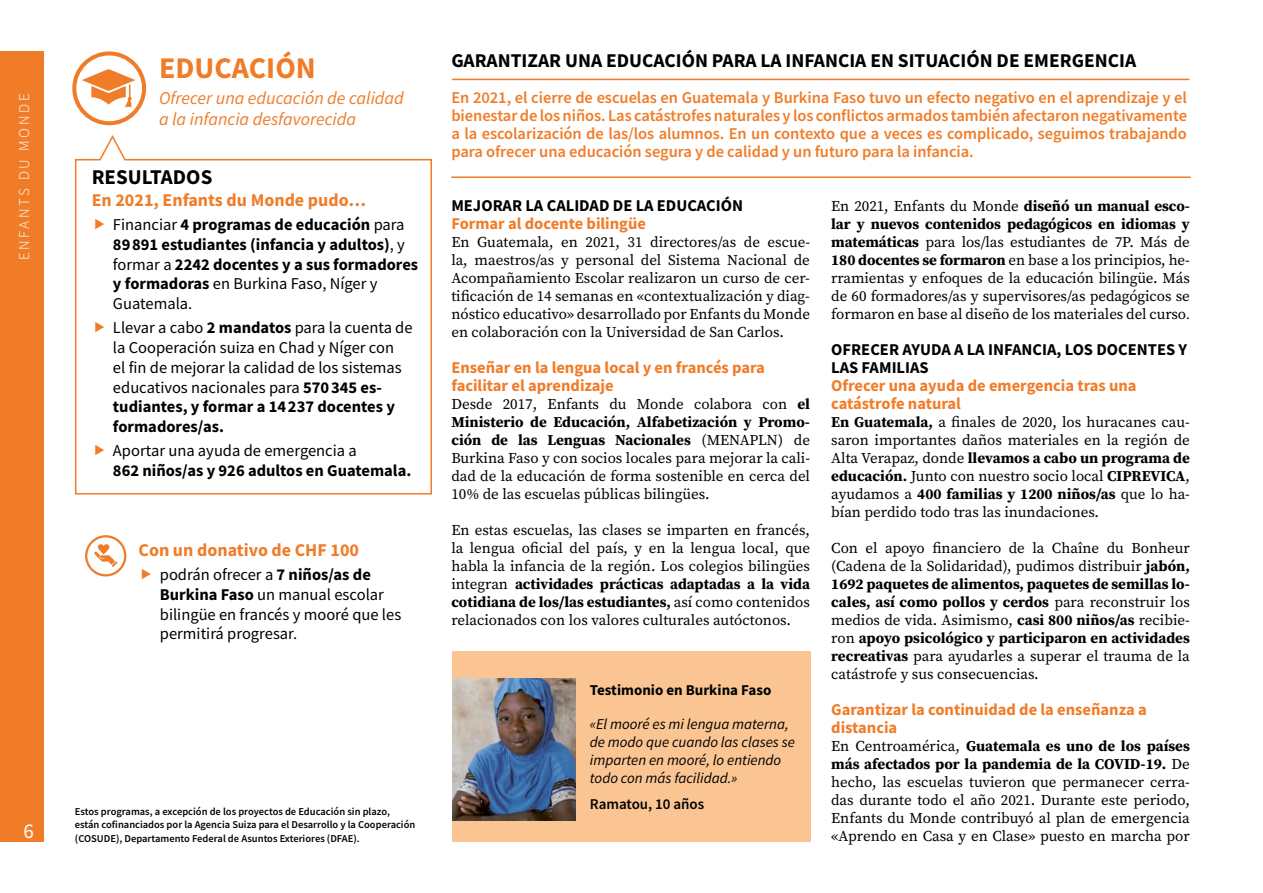
<style>
.page{position:relative;width:1263px;height:893px;background:#fff}
.page>*{position:absolute;margin:0;border:0;box-sizing:border-box;transform-origin:0 0}
.t1{font:700 30px "Source Sans Pro";color:#f07c28}
.t2{font:700 21px "Source Sans Pro";color:#000}
.t3{font:21px "Source Sans Pro";color:#fff}
.t4{font:700 19.5px "Source Sans Pro";color:#000}
.t5{font:italic 18px/21.6px "Source Sans Pro";color:#f07c28}
.t6{font:700 18px "Source Sans Pro";color:#f07c28}
.t7{font:600 16.5px/18px "Source Sans Pro";letter-spacing:-.005em;color:#f07c28;text-align:justify}
.t8{font:16.5px/19.8px "Source Sans Pro";color:#000}
.t9{font:700 16.5px/19.8px "Source Sans Pro";color:#000}
.t10{font:700 16.5px/18px "Source Sans Pro";color:#f07c28}
.t11{font:15px/18px "Source Serif Pro";color:#000;text-align:justify}
.t12{font:italic 15px/18px "Source Sans Pro";color:#000}
.t13{font:700 15px "Source Sans Pro";color:#000}
.t14{font:300 15px "Source Sans Pro";letter-spacing:.175em;color:#fff}
.t15{font:600 15px "Source Sans Pro";color:#000}
.t16{font:600 10.5px/13.5px "Source Sans Pro";color:#000}
.s1{font-weight:400}
.s2{font-weight:700}
.s3{font-family:"Source Sans Pro"}
</style>
<div class="page">
<div style="left:0;top:51px;width:43px;height:791px;background:#f07c28"></div>
<hr style="left:451px;top:176px;width:740px;height:2px;background:#f07c28">
<svg style="left:72px;top:51px;width:74px;height:74px"></svg>
<svg style="left:74px;top:135px;width:358px;height:360px"></svg>
<svg style="left:85px;top:535px;width:41px;height:41px"></svg>
<hr style="left:452px;top:79px;width:737px;height:1px;background:#f07c28">
<div style="left:452px;top:652px;width:359px;height:190px;background:#fac592"></div>
<img style="left:452px;top:678px;width:123px;height:142px">
<svg style="left:95px;top:219px;width:28px;height:12px"></svg>
<svg style="left:95px;top:322px;width:28px;height:12px"></svg>
<svg style="left:95px;top:445px;width:28px;height:12px"></svg>
<p class="t14" style="left:15px;top:260px;width:168px;rotate:-90deg">ENFANTS DU MONDE</p>
<h2 class="t3" style="left:24px;top:818px;width:12px">6</h2>
<h1 class="t1" style="left:159px;top:48px;width:158px">EDUCACIÓN</h1>
<p class="t5" style="left:159px;top:87px;width:246px">Ofrecer una educación de calidad a la infancia desfavorecida</p>
<h2 class="t2" style="left:92px;top:163px;width:122px">RESULTADOS</h2>
<p class="t6" style="left:92px;top:188px;width:276px">En 2021, Enfants du Monde pudo…</p>
<p class="t9" style="left:113px;top:214px;width:307px"><span class="s1">Financiar</span> 4 programas de educación <span class="s1">para </span>89891 estudiantes (infancia y adultos)<span class="s1">, y formar a</span> 2242 docentes y a sus formadores y formadoras <span class="s1">en Burkina Faso, Níger y Guatemala.</span></p>
<p class="t8" style="left:113px;top:318px;width:301px">Llevar a cabo <span class="s2">2 mandatos</span> para la cuenta de la Cooperación suiza en Chad y Níger con<br>el fin de mejorar la calidad de los sistemas educativos nacionales para <span class="s2">570345 es&shy;tudiantes, y formar a 14237 docentes y formadores/as.</span></p>
<p class="t8" style="left:113px;top:441px;width:245px">Aportar una ayuda de emergencia a</p>
<p class="t9" style="left:113px;top:460px;width:300px">862 niños/as y 926 adultos en Guatemala.</p>
<p class="t6" style="left:139px;top:538px;width:222px">Con un donativo de CHF 100</p>
<p class="t8" style="left:160px;top:565px;width:243px">podrán ofrecer a <span class="s2">7 niños/as de<br>Burkina Faso</span> un manual escolar bilingüe en francés y mooré que les permitirá progresar.</p>
<p class="t16" style="left:75px;top:804px;width:342px">Estos programas, a excepción de los proyectos de Educación sin plazo, están cofinanciados por la Agencia Suiza para el Desarrollo y la Cooperación (COSUDE), Departamento Federal de Asuntos Exteriores (DFAE).</p>
<h3 class="t4" style="left:451px;top:47px;width:686px">GARANTIZAR UNA EDUCACIÓN PARA LA INFANCIA EN SITUACIÓN DE EMERGENCIA</h3>
<p class="t7" style="left:451px;top:88px;width:737px">En 2021, el cierre de escuelas en Guatemala y Burkina Faso tuvo un efecto negativo en el aprendizaje y el bienestar de los niños. Las catástrofes naturales y los conflictos armados también afectaron negativamente a la escolarización de las/los alumnos. En un contexto que a veces es complicado, seguimos trabajando para ofrecer una educación segura y de calidad y un futuro para la infancia.</p>
<p class="t9" style="left:451px;top:195px;width:293px">MEJORAR LA CALIDAD DE LA EDUCACIÓN</p>
<p class="t10" style="left:451px;top:214px;width:196px">Formar al docente bilingüe</p>
<p class="t11" style="left:451px;top:233px;width:360px">En Guatemala, en 2021, 31 directores/as de escue&shy;la, maestros/as y personal del Sistema Nacional de Acompañamiento Escolar realizaron un curso de cer&shy;tificación de 14 semanas en «contextualización y diag&shy;nóstico educativo» desarrollado por Enfants du Monde en colaboración con la Universidad de San Carlos.</p>
<p class="t10" style="left:451px;top:358px;width:315px">Enseñar en la lengua local y en francés para facilitar el aprendizaje</p>
<p class="t11" style="left:451px;top:395px;width:360px">Desde 2017, Enfants du Monde colabora con <span class="s2">el Ministerio de Educación, Alfabetización y Promo&shy;ción de las Lenguas Nacionales</span> (MENAPLN) de Burkina Faso y con socios locales para mejorar la cali&shy;dad de la educación de forma sostenible en cerca del 10% de las escuelas públicas bilingües.</p>
<p class="t11" style="left:451px;top:521px;width:360px">En estas escuelas, las clases se imparten en francés, la lengua oficial del país, y en la lengua local, que habla la infancia de la región. Los colegios bilingües integran <span class="s2">actividades prácticas adaptadas a la vida cotidiana de los/las estudiantes,</span> así como contenidos relacionados con los valores culturales autóctonos.</p>
<p class="t11" style="left:831px;top:197px;width:360px">En 2021, Enfants du Monde <span class="s2">diseñó un manual esco&shy;lar y nuevos contenidos pedagógicos en idiomas y matemáticas</span> para los/las estudiantes de 7P. Más de <span class="s2">180 docentes se formaron</span> en base a los principios, he&shy;rramientas y enfoques de la educación bilingüe. Más de 60 formadores/as y supervisores/as pedagógicos se formaron en base al diseño de los materiales del curso<span class="s3">.</span></p>
<p class="t9" style="left:831px;top:340px;width:357px;line-height:18px">OFRECER AYUDA A LA INFANCIA, LOS DOCENTES Y<br>LAS FAMILIAS</p>
<p class="t10" style="left:831px;top:376px;width:307px">Ofrecer una ayuda de emergencia tras una catástrofe natural</p>
<p class="t11" style="left:831px;top:413px;width:360px"><span class="s2">En Guatemala,</span> a finales de 2020, los huracanes cau&shy;saron importantes daños materiales en la región de Alta Verapaz, donde <span class="s2">llevamos a cabo un programa de educación.</span> Junto con nuestro socio local <span class="s2">CIPREVICA</span>, ayudamos a <span class="s2">400 familias y 1200 niños/as</span> que lo ha&shy;bían perdido todo tras las inundaciones.</p>
<p class="t11" style="left:831px;top:539px;width:360px">Con el apoyo financiero de la Chaîne du Bonheur (Cadena de la Solidaridad), pudimos distribuir <span class="s2">jabón, 1692 paquetes de alimentos, paquetes de semillas lo&shy;cales, así como pollos y cerdos</span> para reconstruir los medios de vida. Asimismo, <span class="s2">casi 800 niños/as</span> recibie&shy;ron <span class="s2">apoyo psicológico y participaron en actividades recreativas</span> para ayudarles a superar el trauma de la catástrofe y sus consecuencias.</p>
<p class="t10" style="left:831px;top:700px;width:317px">Garantizar la continuidad de la enseñanza a distancia</p>
<p class="t11" style="left:831px;top:737px;width:360px">En Centroamérica, <span class="s2">Guatemala es uno de los países más afectados por la pandemia de la COVID-19.</span> De hecho, las escuelas tuvieron que permanecer cerra&shy;das durante todo el año 2021. Durante este periodo, Enfants du Monde contribuyó al plan de emergencia «Aprendo en Casa y en Clase» puesto en marcha por</p>
<p class="t13" style="left:590px;top:679px;width:183px">Testimonio en Burkina Faso</p>
<p class="t12" style="left:590px;top:715px;width:206px">«El mooré es mi lengua materna, de modo que cuando las clases se imparten en mooré, lo entiendo todo con más facilidad.»</p>
<p class="t15" style="left:590px;top:794px;width:116px">Ramatou, 10 años</p>
</div>
